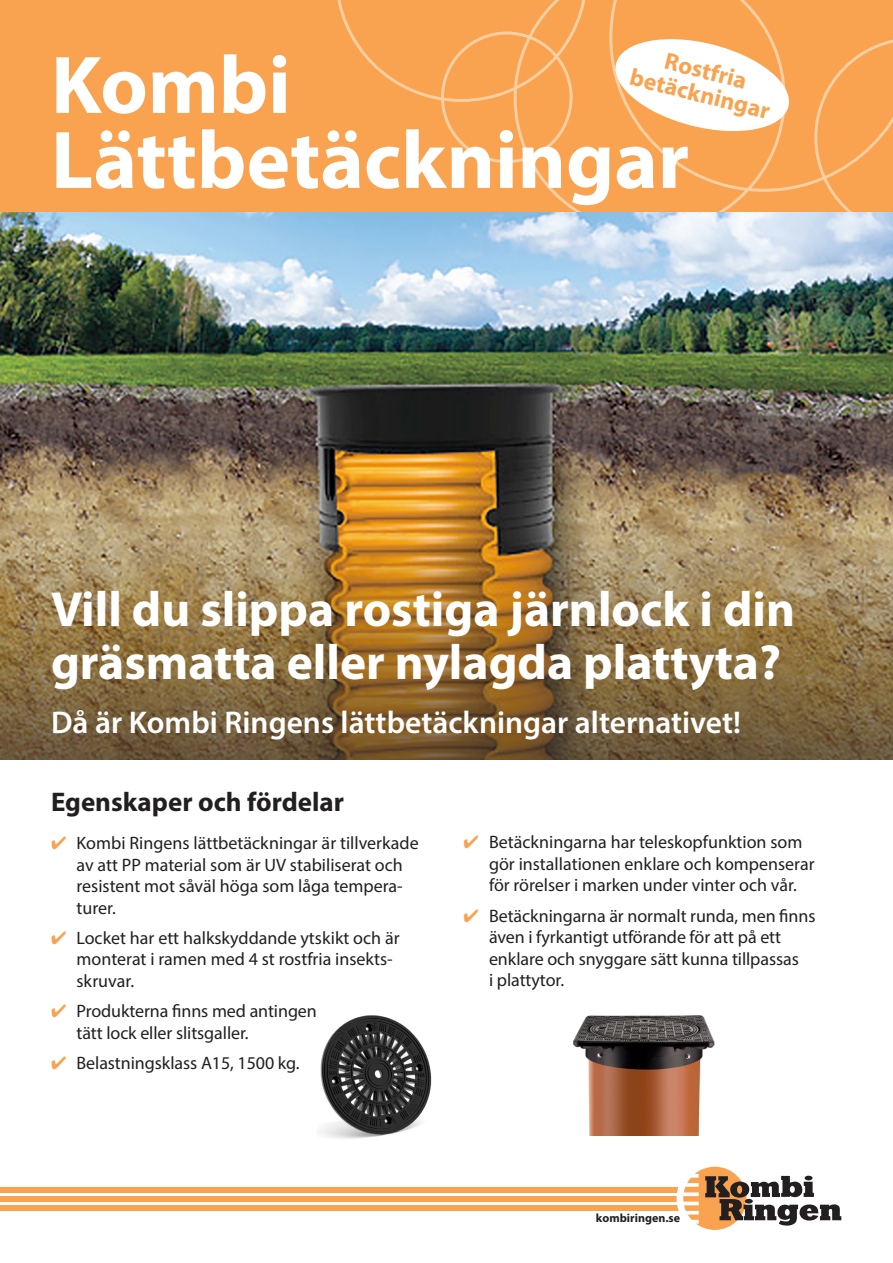
<style>
.page{position:relative;width:893px;height:1263px;background:#fff}
.page>*{position:absolute;margin:0;border:0;box-sizing:border-box;transform-origin:0 0}
.t1{font:700 82.5px/75px "Myriad Pro";color:#fff}
.t2{font:700 49.5px/52.5px "Myriad Pro";color:#fff}
.t3{font:600 31.5px "Myriad Pro";color:#fff}
.t4{font:700 27px "Myriad Pro";color:#231f20}
.t5{font:700 24px/24px "Myriad Pro";color:#f9a350;text-align:center}
.t6{font:18px/21.6px "Myriad Pro";color:#231f20}
.t7{font:700 12px "Myriad Pro";color:#231f20}
.s1{color:#f9a350}
</style>
<div class="page">
<div style="left:0;top:1196px;width:686px;height:6px;background:#f9a350"></div>
<div style="left:0;top:1187px;width:686px;height:5px;background:#f9a350"></div>
<div style="left:0;top:1205px;width:686px;height:6px;background:#f9a350"></div>
<div style="left:0;top:0;width:893px;height:213px;background:#f9a350"></div>
<svg style="left:514px;top:102px;width:272px;height:111px"></svg>
<svg style="left:609px;top:0;width:205px;height:192px"></svg>
<svg style="left:337px;top:0;width:249px;height:102px"></svg>
<svg style="left:814px;top:39px;width:79px;height:174px"></svg>
<div style="left:441px;top:32px;width:132px;height:131px;border:3px solid #fccea0;border-radius:50%"></div>
<div style="left:677px;top:1160px;width:76px;height:76px;background:#fff;border-radius:50%"></div>
<svg style="left:683px;top:1167px;width:158px;height:63px"></svg>
<img style="left:320px;top:1015px;width:112px;height:124px">
<svg style="left:610px;top:33px;width:184px;height:105px"></svg>
<img style="left:0;top:213px;width:893px;height:547px">
<img style="left:573px;top:1015px;width:142px;height:120px">
<h3 class="t5" style="left:639px;top:41px;width:145px;rotate:14deg">Rostfria betäckningar</h3>
<h1 class="t1" style="left:51px;top:45px;width:640px">Kombi<br>Lättbetäckningar</h1>
<h2 class="t2" style="left:51px;top:581px;width:746px">Vill du slippa rostiga järnlock i din gräsmatta eller nylagda plattyta?</h2>
<h3 class="t3" style="left:51px;top:702px;width:692px">Då är Kombi Ringens lättbetäckningar alternativet!</h3>
<h3 class="t4" style="left:51px;top:784px;width:295px">Egenskaper och fördelar</h3>
<p class="t6" style="left:77px;top:832px;width:344px;text-indent:-26px"><span class="s1">✔</span> Kombi Ringens lättbetäckningar är tillverkade av att PP material som är UV stabiliserat och resistent mot såväl höga som låga tempera&shy;turer.</p>
<p class="t6" style="left:77px;top:927px;width:325px;text-indent:-26px"><span class="s1">✔</span> Locket har ett halkskyddande ytskikt och är monterat i ramen med 4 st rostfria insekts&shy;skruvar.</p>
<p class="t6" style="left:77px;top:1000px;width:242px;text-indent:-26px"><span class="s1">✔</span> Produkterna finns med antingen tätt lock eller slitsgaller.</p>
<p class="t6" style="left:51px;top:1052px;width:250px"><span class="s1">✔</span> Belastningsklass A15, 1500 kg.</p>
<p class="t6" style="left:489px;top:831px;width:327px;text-indent:-26px"><span class="s1">✔</span> Betäckningarna har teleskopfunktion som gör installationen enklare och kompenserar för rörelser i marken under vinter och vår.</p>
<p class="t6" style="left:489px;top:904px;width:328px;text-indent:-26px"><span class="s1">✔</span> Betäckningarna är normalt runda, men finns även i fyrkantigt utförande för att på ett enklare och snyggare sätt kunna tillpassas<br>i plattytor.</p>
<p class="t7" style="left:596px;top:1210px;width:86px">kombiringen.se</p>
</div>
